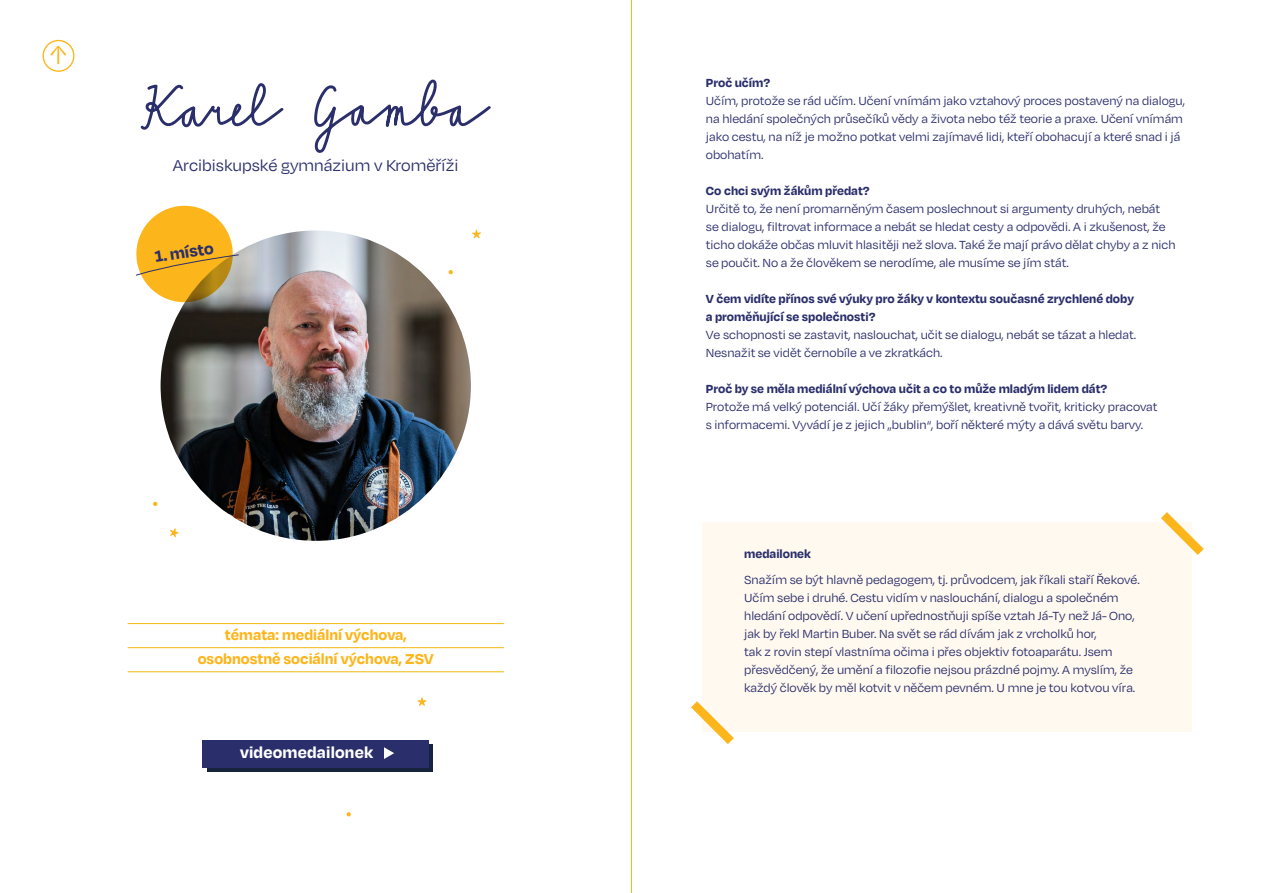
<style>
.page{position:relative;width:1263px;height:893px;background:#fff}
.page>*{position:absolute;margin:0;border:0;box-sizing:border-box;transform-origin:0 0}
.t1{font:26.7px "Degular";color:#fcb51b}
.t2{font:18px "Degular";color:#2a2e6b}
.t3{font:700 18px "Degular";letter-spacing:.01em;color:#fff}
.t4{font:700 18px "Degular";color:#2a2e6b}
.t5{font:700 16.5px/24px "Degular";color:#fcb51b;text-align:center}
.t6{font:13.5px/18px "Degular";color:#2a2e6b}
.t7{font:700 13.5px/18px "Degular";color:#2a2e6b}
</style>
<div class="page">
<div style="left:703px;top:523px;width:489px;height:209px;background:#fff9ef"></div>
<img style="left:161px;top:230px;width:310px;height:311px;border-radius:155px">
<svg style="left:1161px;top:512px;width:43px;height:43px"></svg>
<svg style="left:691px;top:701px;width:43px;height:43px"></svg>
<svg style="left:140px;top:83px;width:144px;height:47px"></svg>
<svg style="left:314px;top:79px;width:177px;height:74px"></svg>
<hr style="left:128px;top:647px;width:376px;height:1px;background:#f2b80d">
<hr style="left:128px;top:671px;width:376px;height:1px;background:#f2b80d">
<hr style="left:128px;top:623px;width:376px;height:1px;background:#f2b80d">
<svg style="left:136px;top:205px;width:104px;height:101px"></svg>
<svg style="left:472px;top:230px;width:9px;height:8px"></svg>
<svg style="left:170px;top:528px;width:9px;height:9px"></svg>
<svg style="left:417px;top:697px;width:9px;height:9px"></svg>
<svg style="left:449px;top:270px;width:4px;height:4px"></svg>
<svg style="left:153px;top:502px;width:4px;height:4px"></svg>
<svg style="left:347px;top:812px;width:4px;height:4px"></svg>
<hr style="left:631px;top:0;width:1px;height:893px;background:#fcb51b">
<div style="left:207px;top:744px;width:225px;height:28px;background:linear-gradient(to right,#17243d,#17243d)"></div>
<div style="left:203px;top:740px;width:226px;height:27px;background:#2a2e6b"></div>
<svg style="left:384px;top:747px;width:10px;height:12px"></svg>
<div style="left:43px;top:40px;width:31px;height:32px;border:1px solid #fcb51b;border-radius:50%"></div>
<h1 class="t1" style="left:49px;top:39px;width:20px">↑</h1>
<h2 class="t2" style="left:173px;top:154px;width:287px">Arcibiskupské gymnázium v Kroměříži</h2>
<h2 class="t4" style="left:153px;top:245px;width:61px;rotate:-9deg">1. místo</h2>
<p class="t5" style="left:198px;top:622px;width:237px">témata: mediální výchova, osobnostně sociální výchova, ZSV</p>
<h2 class="t3" style="left:240px;top:741px;width:135px">videomedailonek</h2>
<p class="t7" style="left:706px;top:73px;width:66px">Proč učím?</p>
<p class="t6" style="left:706px;top:91px;width:481px">Učím, protože se rád učím. Učení vnímám jako vztahový proces postavený na dialogu, na hledání společných průsečíků vědy a života nebo též teorie a praxe. Učení vnímám jako cestu, na níž je možno potkat velmi zajímavé lidi, kteří obohacují a které snad i já obohatím.</p>
<p class="t7" style="left:706px;top:181px;width:165px">Co chci svým žákům předat?</p>
<p class="t6" style="left:706px;top:199px;width:471px">Určitě to, že není promarněným časem poslechnout si argumenty druhých, nebát se dialogu, filtrovat informace a nebát se hledat cesty a odpovědi. A i zkušenost, že ticho dokáže občas mluvit hlasitěji než slova. Také že mají právo dělat chyby a z nich se poučit. No a že člověkem se nerodíme, ale musíme se jím stát.</p>
<p class="t7" style="left:706px;top:289px;width:430px">V čem vidíte přínos své výuky pro žáky v kontextu současné zrychlené doby a proměňující se společnosti?</p>
<p class="t6" style="left:706px;top:325px;width:432px">Ve schopnosti se zastavit, naslouchat, učit se dialogu, nebát se tázat a hledat.<br>Nesnažit se vidět černobíle a ve zkratkách.</p>
<p class="t7" style="left:706px;top:379px;width:403px">Proč by se měla mediální výchova učit a co to může mladým lidem dát?</p>
<p class="t6" style="left:706px;top:397px;width:453px">Protože má velký potenciál. Učí žáky přemýšlet, kreativně tvořit, kriticky pracovat s informacemi. Vyvádí je z jejich „bublin“, boří některé mýty a dává světu barvy.</p>
<p class="t7" style="left:744px;top:544px;width:68px">medailonek</p>
<p class="t6" style="left:744px;top:570px;width:397px">Snažím se být hlavně pedagogem, tj. průvodcem, jak říkali staří Řekové.<br>Učím sebe i druhé. Cestu vidím v naslouchání, dialogu a společném hledání odpovědí. V učení upřednostňuji spíše vztah Já-Ty než Já- Ono, jak by řekl Martin Buber. Na svět se rád dívám jak z vrcholků hor,<br>tak z rovin stepí vlastníma očima i přes objektiv fotoaparátu. Jsem přesvědčený, že umění a filozofie nejsou prázdné pojmy. A myslím, že každý člověk by měl kotvit v něčem pevném. U mne je tou kotvou víra.</p>
</div>
